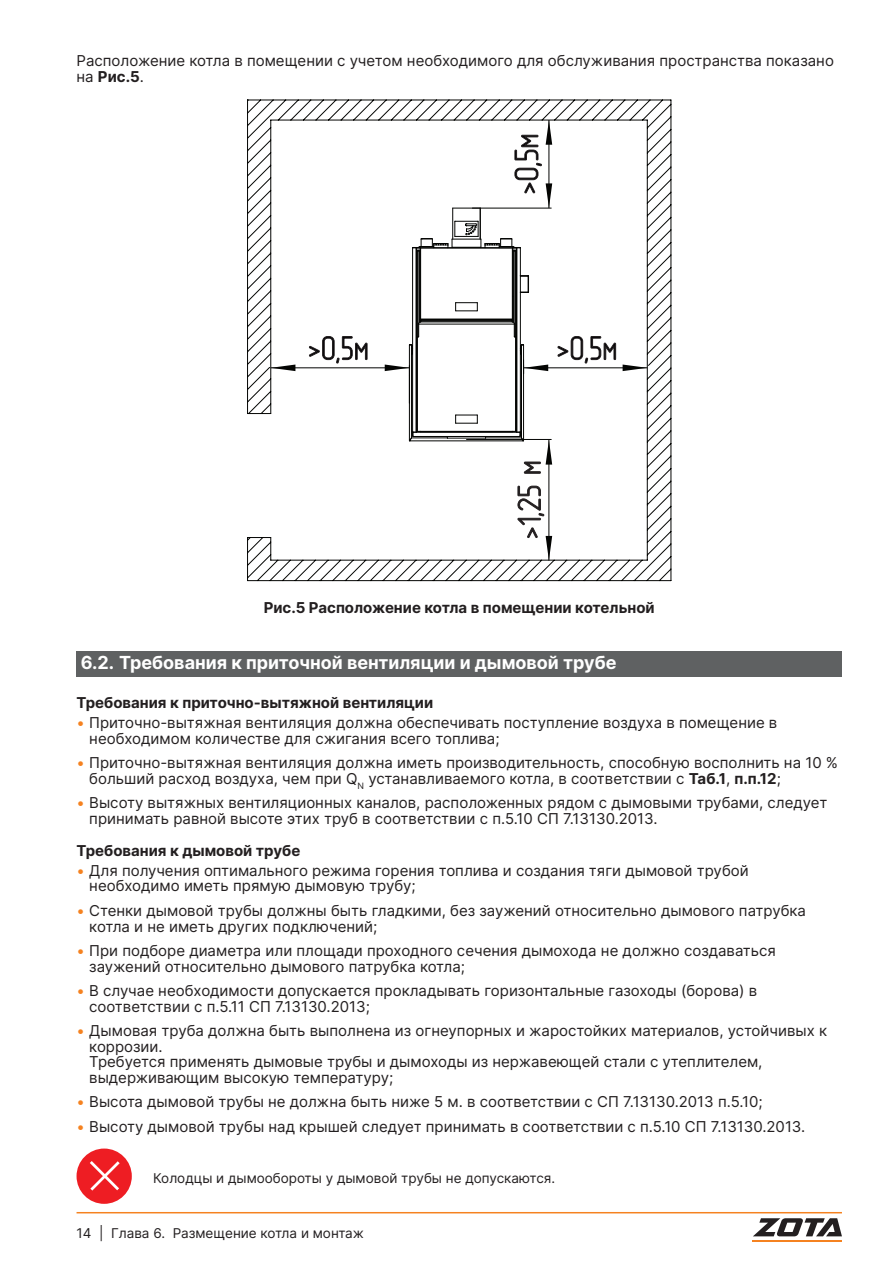
<style>
.page{position:relative;width:893px;height:1263px;background:#fff}
.page>*{position:absolute;margin:0;border:0;box-sizing:border-box;transform-origin:0 0}
.t1{font:700 18px "Inter";color:#fff}
.t2{font:15px/15.8px "Inter";color:#231f20}
.t3{font:700 15px "Inter";color:#231f20}
.t4{font:13.5px "Inter";color:#231f20}
.s1{font-weight:700}
.s2{color:#f58220}
</style>
<div class="page">
<hr style="left:77px;top:1212px;width:765px;height:1px;background:#f58220">
<svg style="left:753px;top:1218px;width:89px;height:18px"></svg>
<hr style="left:753px;top:1240px;width:89px;height:1px;background:#f58220">
<svg style="left:247px;top:100px;width:424px;height:481px"></svg>
<hr style="left:271px;top:368px;width:138px;height:1px;background:#040503">
<svg style="left:271px;top:364px;width:24px;height:7px"></svg>
<svg style="left:385px;top:364px;width:24px;height:12px"></svg>
<hr style="left:524px;top:368px;width:123px;height:1px;background:#040503">
<svg style="left:623px;top:364px;width:24px;height:7px"></svg>
<svg style="left:524px;top:364px;width:24px;height:10px"></svg>
<svg style="left:515px;top:120px;width:37px;height:88px"></svg>
<hr style="left:472px;top:208px;width:79px;height:1px;background:#040503">
<hr style="left:466px;top:439px;width:85px;height:1px;background:#040503">
<svg style="left:453px;top:208px;width:27px;height:1px"></svg>
<hr style="left:480px;top:208px;width:1px;height:31px;background:#040503">
<hr style="left:447px;top:438px;width:38px;height:1px;background:#040503">
<svg style="left:455px;top:415px;width:23px;height:9px"></svg>
<svg style="left:455px;top:302px;width:23px;height:10px"></svg>
<hr style="left:520px;top:248px;width:1px;height:184px;background:#040503">
<hr style="left:412px;top:248px;width:1px;height:184px;background:#040503">
<hr style="left:413px;top:436px;width:107px;height:1px;background:#040503">
<hr style="left:521px;top:345px;width:1px;height:93px;background:#040503">
<hr style="left:411px;top:345px;width:1px;height:93px;background:#040503">
<hr style="left:523px;top:345px;width:1px;height:95px;background:#040503">
<hr style="left:409px;top:345px;width:1px;height:95px;background:#040503">
<hr style="left:411px;top:438px;width:36px;height:1px;background:#040503">
<hr style="left:486px;top:438px;width:35px;height:1px;background:#040503">
<hr style="left:410px;top:441px;width:113px;height:1px;background:#040503">
<hr style="left:421px;top:322px;width:91px;height:1px;background:#040503">
<hr style="left:418px;top:251px;width:1px;height:86px;background:#040503">
<hr style="left:516px;top:251px;width:1px;height:178px;background:#040503">
<hr style="left:452px;top:208px;width:1px;height:31px;background:#040503">
<svg style="left:520px;top:344px;width:4px;height:11px"></svg>
<svg style="left:409px;top:344px;width:4px;height:11px"></svg>
<hr style="left:513px;top:251px;width:1px;height:71px;background:#040503">
<hr style="left:515px;top:251px;width:1px;height:86px;background:#040503">
<hr style="left:419px;top:251px;width:1px;height:71px;background:#040503">
<hr style="left:417px;top:251px;width:1px;height:86px;background:#040503">
<hr style="left:421px;top:319px;width:91px;height:1px;background:#040503">
<hr style="left:512px;top:248px;width:1px;height:71px;background:#040503">
<hr style="left:420px;top:248px;width:1px;height:71px;background:#040503">
<hr style="left:420px;top:320px;width:93px;height:1px;background:#040503">
<hr style="left:419px;top:324px;width:95px;height:1px;background:#040503">
<hr style="left:515px;top:337px;width:1px;height:94px;background:#040503">
<hr style="left:420px;top:431px;width:93px;height:1px;background:#040503">
<hr style="left:417px;top:337px;width:1px;height:94px;background:#040503">
<svg style="left:412px;top:221px;width:109px;height:31px"></svg>
<svg style="left:514px;top:275px;width:15px;height:22px"></svg>
<hr style="left:416px;top:432px;width:100px;height:1px;background:#040503">
<hr style="left:416px;top:248px;width:1px;height:184px;background:#040503">
<svg style="left:409px;top:429px;width:12px;height:12px"></svg>
<hr style="left:517px;top:248px;width:1px;height:184px;background:#040503">
<hr style="left:421px;top:321px;width:91px;height:1px;background:#040503">
<svg style="left:512px;top:319px;width:3px;height:19px"></svg>
<svg style="left:417px;top:319px;width:5px;height:19px"></svg>
<svg style="left:512px;top:429px;width:40px;height:132px"></svg>
<div style="left:77px;top:651px;width:765px;height:26px;background:#5f6162"></div>
<svg style="left:77px;top:1148px;width:55px;height:56px"></svg>
<p class="t2" style="left:77px;top:52px;width:759px;line-height:16.5px">Расположение котла в помещении с учетом необходимого для обслуживания пространства показано на <span class="s1">Рис.5</span>.</p>
<p class="t3" style="left:264px;top:597px;width:392px">Рис.5 Расположение котла в помещении котельной</p>
<p class="t1" style="left:81px;top:649px;width:537px">6.2. Требования к приточной вентиляции и дымовой трубе</p>
<p class="t3" style="left:77px;top:692px;width:358px">Требования к приточно-вытяжной вентиляции</p>
<p class="t2" style="left:89px;top:715px;width:690px;text-indent:-13px"><span class="s2">•</span> Приточно-вытяжная вентиляция должна обеспечивать поступление воздуха в помещение в необходимом количестве для сжигания всего топлива;</p>
<p class="t2" style="left:89px;top:755px;width:750px;text-indent:-13px"><span class="s2">•</span> Приточно-вытяжная вентиляция должна иметь производительность, способную восполнить на 10 % больший расход воздуха, чем при Q<sub>N</sub> устанавливаемого котла, в соответствии с <span class="s1">Таб.1</span>, <span class="s1">п.п.12</span>;</p>
<p class="t2" style="left:89px;top:795px;width:740px;text-indent:-13px"><span class="s2">•</span> Высоту вытяжных вентиляционных каналов, расположенных рядом с дымовыми трубами, следует принимать равной высоте этих труб в соответствии с п.5.10 СП 7.13130.2013.</p>
<p class="t3" style="left:77px;top:839px;width:225px">Требования к дымовой трубе</p>
<p class="t2" style="left:89px;top:862px;width:661px;text-indent:-13px"><span class="s2">•</span> Для получения оптимального режима горения топлива и создания тяги дымовой трубой необходимо иметь прямую дымовую трубу;</p>
<p class="t2" style="left:89px;top:902px;width:718px;text-indent:-13px"><span class="s2">•</span> Стенки дымовой трубы должны быть гладкими, без заужений относительно дымового патрубка котла и не иметь других подключений;</p>
<p class="t2" style="left:89px;top:942px;width:688px;text-indent:-13px"><span class="s2">•</span> При подборе диаметра или площади проходного сечения дымохода не должно создаваться заужений относительно дымового патрубка котла;</p>
<p class="t2" style="left:89px;top:982px;width:669px;text-indent:-13px"><span class="s2">•</span> В случае необходимости допускается прокладывать горизонтальные газоходы (борова) в соответствии с п.5.11 СП 7.13130.2013;</p>
<p class="t2" style="left:89px;top:1022px;width:739px;text-indent:-13px"><span class="s2">•</span> Дымовая труба должна быть выполнена из огнеупорных и жаростойких материалов, устойчивых к коррозии.<br>Требуется применять дымовые трубы и дымоходы из нержавеющей стали с утеплителем, выдерживающим высокую температуру;</p>
<p class="t2" style="left:77px;top:1093px;width:688px"><span class="s2">•</span> Высота дымовой трубы не должна быть ниже 5 м. в соответствии с СП 7.13130.2013 п.5.10;</p>
<p class="t2" style="left:77px;top:1118px;width:730px"><span class="s2">•</span> Высоту дымовой трубы над крышей следует принимать в соответствии с п.5.10 СП 7.13130.2013.</p>
<p class="t4" style="left:153px;top:1168px;width:404px">Колодцы и дымообороты у дымовой трубы не допускаются.</p>
<p class="t4" style="left:77px;top:1223px;width:289px">14 | Глава 6. Размещение котла и монтаж</p>
</div>
